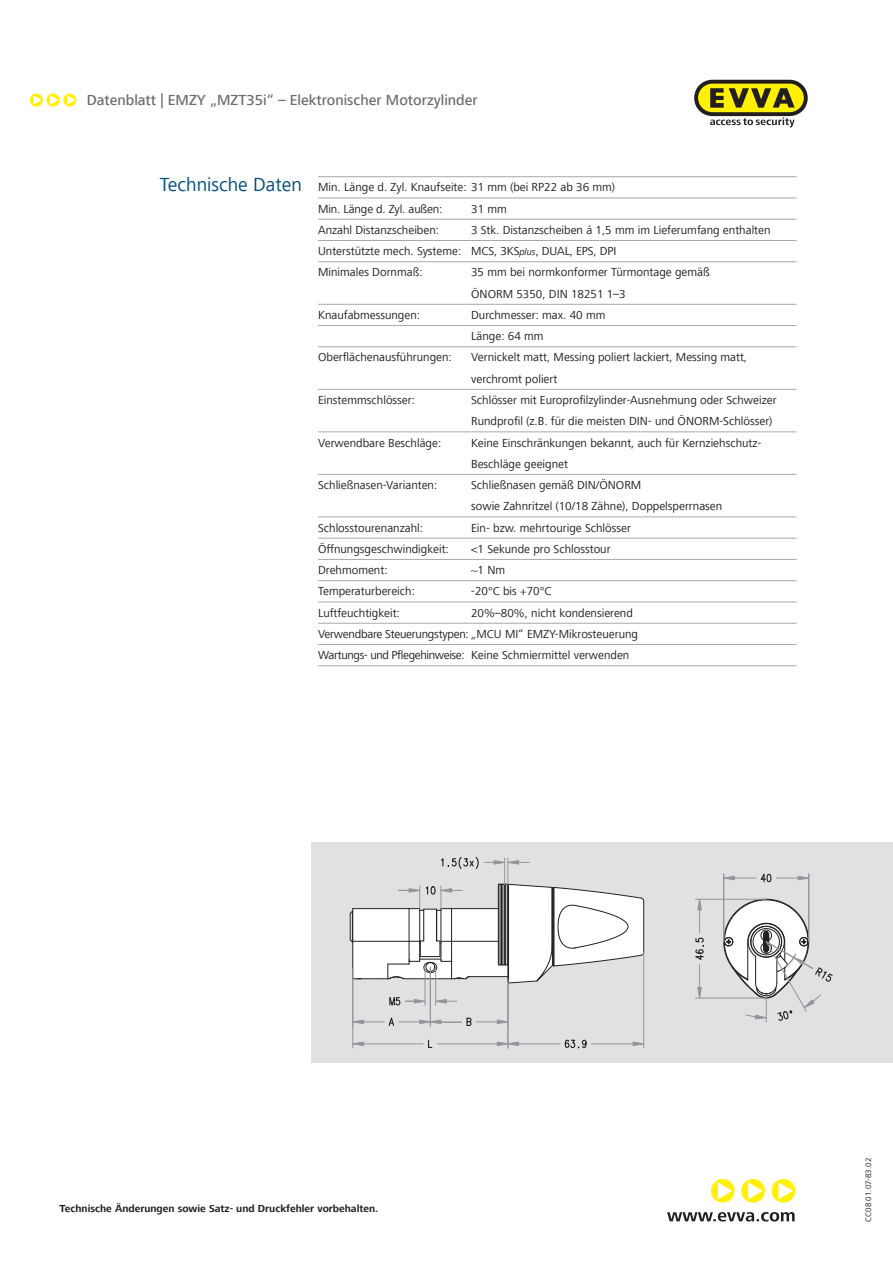
<style>
.page{position:relative;width:893px;height:1263px;background:#fff}
.page>*{position:absolute;margin:0;border:0;box-sizing:border-box;transform-origin:0 0}
.t1{font:19.5px "Frutiger Next LT";color:#004d7e}
.t2{font:500 15px "Frutiger Next LT";color:#6c6d70}
.t3{font:12px/21.3px "Frutiger Next LT";color:#231f20}
.t4{font:700 10.5px "Frutiger Next LT";color:#231f20}
.t5{font:8.25px "Frutiger Next LT";color:#231f20}
.s1{font-style:italic;font-size:9.75px}
</style>
<div class="page">
<svg style="left:30px;top:94px;width:46px;height:13px"></svg>
<svg style="left:694px;top:80px;width:114px;height:47px"></svg>
<svg style="left:711px;top:1179px;width:23px;height:23px"></svg>
<svg style="left:741px;top:1179px;width:24px;height:23px"></svg>
<svg style="left:772px;top:1179px;width:23px;height:23px"></svg>
<svg style="left:667px;top:1212px;width:128px;height:9px"></svg>
<div style="left:311px;top:842px;width:582px;height:220px;background:#e0e1e3"></div>
<hr style="left:318px;top:176px;width:479px;height:1px;background:#a8a9ad">
<hr style="left:318px;top:198px;width:479px;height:1px;background:#a8a9ad">
<hr style="left:318px;top:219px;width:479px;height:1px;background:#a8a9ad">
<hr style="left:318px;top:240px;width:479px;height:1px;background:#a8a9ad">
<hr style="left:318px;top:261px;width:479px;height:1px;background:#a8a9ad">
<hr style="left:318px;top:304px;width:479px;height:1px;background:#a8a9ad">
<hr style="left:318px;top:325px;width:479px;height:1px;background:#a8a9ad">
<hr style="left:318px;top:347px;width:479px;height:1px;background:#a8a9ad">
<hr style="left:318px;top:389px;width:479px;height:1px;background:#a8a9ad">
<hr style="left:318px;top:432px;width:479px;height:1px;background:#a8a9ad">
<hr style="left:318px;top:474px;width:479px;height:1px;background:#a8a9ad">
<hr style="left:318px;top:517px;width:479px;height:1px;background:#a8a9ad">
<hr style="left:318px;top:538px;width:479px;height:1px;background:#a8a9ad">
<hr style="left:318px;top:559px;width:479px;height:1px;background:#a8a9ad">
<hr style="left:318px;top:580px;width:479px;height:1px;background:#a8a9ad">
<hr style="left:318px;top:602px;width:479px;height:1px;background:#a8a9ad">
<hr style="left:318px;top:623px;width:479px;height:1px;background:#a8a9ad">
<hr style="left:318px;top:644px;width:479px;height:1px;background:#a8a9ad">
<hr style="left:318px;top:665px;width:479px;height:1px;background:#a8a9ad">
<svg style="left:352px;top:857px;width:293px;height:192px"></svg>
<hr style="left:452px;top:908px;width:46px;height:1px;background:#231f20">
<hr style="left:452px;top:941px;width:46px;height:1px;background:#231f20">
<hr style="left:470px;top:976px;width:38px;height:1px;background:#231f20">
<hr style="left:425px;top:967px;width:1px;height:38px;background:#939598">
<hr style="left:435px;top:967px;width:1px;height:38px;background:#939598">
<svg style="left:435px;top:998px;width:22px;height:6px"></svg>
<hr style="left:430px;top:967px;width:1px;height:59px;background:#939598">
<hr style="left:352px;top:968px;width:1px;height:80px;background:#939598">
<hr style="left:363px;top:1043px;width:60px;height:1px;background:#939598">
<hr style="left:437px;top:1043px;width:60px;height:1px;background:#939598">
<svg style="left:352px;top:1041px;width:12px;height:5px"></svg>
<hr style="left:507px;top:979px;width:1px;height:69px;background:#939598">
<hr style="left:643px;top:952px;width:1px;height:96px;background:#939598">
<hr style="left:518px;top:1043px;width:42px;height:1px;background:#939598">
<hr style="left:592px;top:1043px;width:41px;height:1px;background:#939598">
<svg style="left:496px;top:1041px;width:23px;height:5px"></svg>
<svg style="left:632px;top:1041px;width:13px;height:5px"></svg>
<svg style="left:485px;top:858px;width:159px;height:127px"></svg>
<svg style="left:388px;top:996px;width:38px;height:10px"></svg>
<svg style="left:352px;top:1017px;width:157px;height:10px"></svg>
<svg style="left:428px;top:1040px;width:4px;height:8px"></svg>
<svg style="left:564px;top:1039px;width:23px;height:9px"></svg>
<svg style="left:349px;top:883px;width:121px;height:97px"></svg>
<svg style="left:440px;top:857px;width:39px;height:13px"></svg>
<svg style="left:695px;top:873px;width:138px;height:150px"></svg>
<p class="t2" style="left:87px;top:91px;width:392px">Datenblatt | EMZY „MZT35i“ – Elektronischer Motorzylinder</p>
<h1 class="t1" style="left:160px;top:174px;width:144px">Technische Daten</h1>
<p class="t3" style="left:318px;top:177px;width:299px">Min. Länge d. Zyl. Knaufseite: 31 mm (bei RP22 ab 36 mm)<br>Min. Länge d. Zyl. außen:</p>
<p class="t3" style="left:471px;top:198px;width:37px">31 mm</p>
<p class="t3" style="left:318px;top:219px;width:454px;text-indent:153px">3 Stk. Distanzscheiben á 1,5 mm im Lieferumfang enthalten<br>Unterstützte mech. Systeme: MCS, 3KS<span class="s1">plus</span>, DUAL, EPS, DPI<br>Minimales Dornmaß:</p>
<p class="t3" style="left:318px;top:219px;width:123px">Anzahl Distanzscheiben:</p>
<p class="t3" style="left:471px;top:262px;width:240px">35 mm bei normkonformer Türmontage gemäß<br>ÖNORM 5350, DIN 18251 1–3</p>
<p class="t3" style="left:318px;top:304px;width:104px">Knaufabmessungen:</p>
<p class="t3" style="left:471px;top:304px;width:136px">Durchmesser: max. 40 mm<br>Länge: 64 mm</p>
<p class="t3" style="left:318px;top:347px;width:135px">Oberflächenausführungen:</p>
<p class="t3" style="left:471px;top:347px;width:278px">Vernickelt matt, Messing poliert lackiert, Messing matt, verchromt poliert</p>
<p class="t3" style="left:318px;top:389px;width:98px">Einstemmschlösser:</p>
<p class="t3" style="left:471px;top:389px;width:307px">Schlösser mit Europrofilzylinder-Ausnehmung oder Schweizer<br>Rundprofil (z.B. für die meisten DIN- und ÖNORM-Schlösser)</p>
<p class="t3" style="left:318px;top:432px;width:125px">Verwendbare Beschläge:</p>
<p class="t3" style="left:471px;top:432px;width:292px">Keine Einschränkungen bekannt, auch für Kernziehschutz-<br>Beschläge geeignet</p>
<p class="t3" style="left:318px;top:474px;width:121px">Schließnasen-Varianten:</p>
<p class="t3" style="left:471px;top:474px;width:253px">Schließnasen gemäß DIN/ÖNORM<br>sowie Zahnritzel (10/18 Zähne), Doppelsperrnasen</p>
<p class="t3" style="left:318px;top:517px;width:106px">Schlosstourenanzahl:</p>
<p class="t3" style="left:471px;top:517px;width:161px">Ein- bzw. mehrtourige Schlösser</p>
<p class="t3" style="left:318px;top:538px;width:132px">Öffnungsgeschwindigkeit:</p>
<p class="t3" style="left:471px;top:538px;width:141px">&lt;1 Sekunde pro Schlosstour</p>
<p class="t3" style="left:318px;top:559px;width:71px">Drehmoment:</p>
<p class="t3" style="left:471px;top:559px;width:36px">~1 Nm</p>
<p class="t3" style="left:318px;top:581px;width:98px">Temperaturbereich:</p>
<p class="t3" style="left:471px;top:581px;width:82px">-20°C bis +70°C</p>
<p class="t3" style="left:318px;top:602px;width:83px">Luftfeuchtigkeit:</p>
<p class="t3" style="left:318px;top:602px;width:322px;text-indent:153px">20%–80%, nicht kondensierend<br>Verwendbare Steuerungstypen: „MCU MI“ EMZY-Mikrosteuerung<br>Wartungs- und Pflegehinweise: Keine Schmiermittel verwenden</p>
<p class="t4" style="left:60px;top:1203px;width:320px">Technische Änderungen sowie Satz- und Druckfehler vorbehalten.</p>
<p class="t5" style="left:864px;top:1221px;width:65px;rotate:-90deg">CC08 01.07-83.02</p>
</div>
